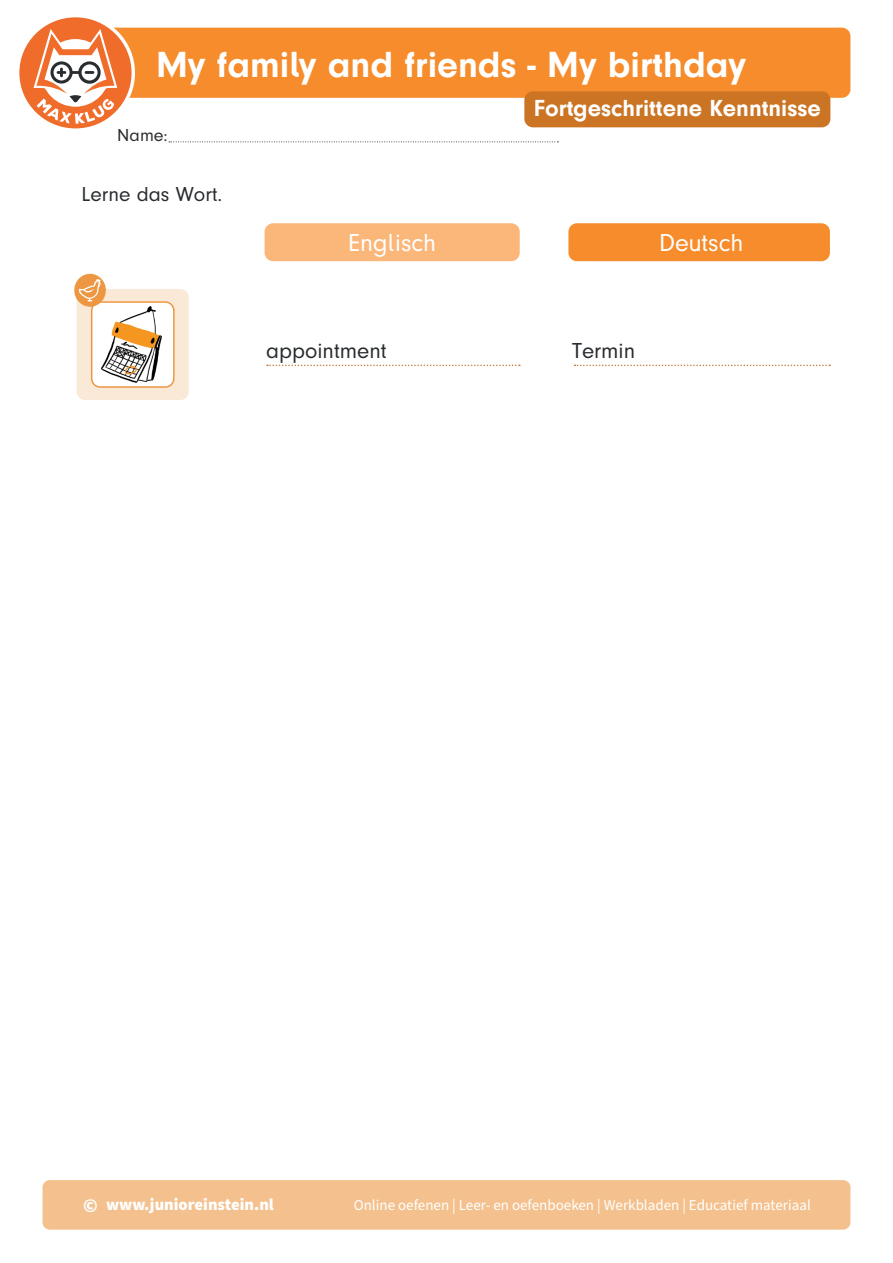
<style>
.page{position:relative;width:893px;height:1263px;background:#fff}
.page>*{position:absolute;margin:0;border:0;box-sizing:border-box;transform-origin:0 0}
.t1{font:700 37.5px "Mk Druckschrift N";color:#fff}
.t2{font:25.5px "Mk Druckschrift N";color:#fff}
.t3{font:700 24px "Mk Druckschrift N";color:#fff}
.t4{font:22.5px "Mk Druckschrift N";color:#292c2f}
.t5{font:21px "Mk Druckschrift N";color:#292c2f}
.t6{font:18px "Mk Druckschrift N";color:#292c2f}
.t7{font:900 16.5px "Source Sans Pro";color:#fff}
.t8{font:15px "Source Sans Pro";color:#fff}
.s1{font-size:19.5px}
</style>
<div class="page">
<div style="left:43px;top:1180px;width:807px;height:50px;background:#f4c18e;border-radius:7px"></div>
<div style="left:75px;top:28px;width:775px;height:70px;background:#f68c2c;border-radius:9px"></div>
<svg style="left:169px;top:141px;width:389px;height:1px"></svg>
<svg style="left:19px;top:17px;width:116px;height:112px"></svg>
<div style="left:524px;top:91px;width:306px;height:36px;background:#cb7423;border-radius:9px"></div>
<svg style="left:267px;top:365px;width:253px;height:1px"></svg>
<svg style="left:574px;top:365px;width:256px;height:1px"></svg>
<div style="left:77px;top:289px;width:112px;height:111px;background:#fbe9d7;border-radius:9px"></div>
<div style="left:92px;top:302px;width:82px;height:85px;background:#fff;border-radius:9px"></div>
<img style="left:94px;top:306px;width:68px;height:77px">
<div style="left:91px;top:301px;width:84px;height:87px;border:2px solid #ed9742;border-radius:9px"></div>
<div style="left:74px;top:274px;width:32px;height:33px;background:#ed9742;border-radius:50%"></div>
<svg style="left:78px;top:279px;width:23px;height:22px"></svg>
<div style="left:265px;top:223px;width:255px;height:38px;background:#fbb67a;border-radius:9px"></div>
<div style="left:568px;top:223px;width:262px;height:38px;background:#f68c2c;border-radius:9px"></div>
<p class="t1" style="left:156px;top:43px;width:591px">My family and friends - My birthday</p>
<p class="t6" style="left:117px;top:125px;width:52px">Name:</p>
<p class="t5" style="left:81px;top:183px;width:142px">Lerne das Wort.</p>
<h3 class="t3" style="left:534px;top:95px;width:288px">Fortgeschrittene Kenntnisse</h3>
<p class="t2" style="left:348px;top:228px;width:90px">Englisch</p>
<p class="t2" style="left:659px;top:228px;width:86px">Deutsch</p>
<p class="t4" style="left:266px;top:338px;width:122px">appointment</p>
<p class="t4" style="left:572px;top:338px;width:65px">Termin</p>
<p class="t7" style="left:83px;top:1193px;width:192px"><span class="s1">©</span> www.junioreinstein.nl</p>
<p class="t8" style="left:354px;top:1195px;width:458px">Online oefenen | Leer- en oefenboeken | Werkbladen | Educatief materiaal</p>
</div>
